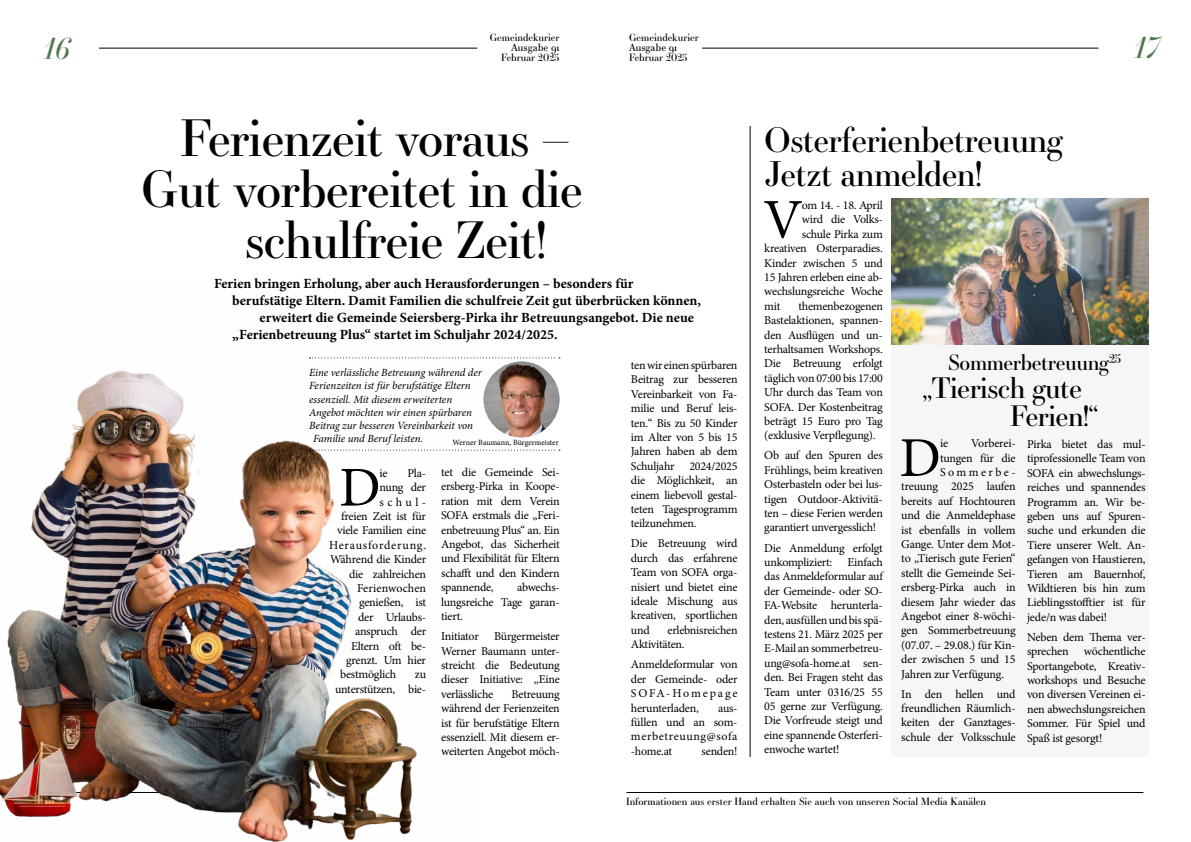
<style>
.page{position:relative;width:1191px;height:842px;background:#fff}
.page>*{position:absolute;margin:0;border:0;box-sizing:border-box;transform-origin:0 0}
.t1{font:56.3px "Minion Pro";color:#000}
.t2{font:49.8px "Essonnes Display";letter-spacing:-.02em;color:#000}
.t3{font:33.7px/33.7px "Essonnes Display";letter-spacing:-.02em;color:#000}
.t4{font:italic 29px "Essonnes Headline";color:#4e774f}
.t5{font:28px/28px "Essonnes Display";letter-spacing:-.02em;color:#000}
.t6{font:21px "Essonnes Display";letter-spacing:-.02em;color:#000}
.t7{font:700 14px "Minion Pro";color:#000}
.t8{font:12px/14.4px "Minion Pro";letter-spacing:-.02em;color:#000;text-align:justify}
.t9{font:12px "Minion Pro";letter-spacing:.065em;color:#000}
.t10{font:12px "Minion Pro";letter-spacing:.01em;color:#000}
.t11{font:12px "Minion Pro";letter-spacing:.2em;color:#000}
.t12{font:italic 11px "Minion Pro";letter-spacing:-.005em;color:#000}
.t13{font:10px "Essonnes Display";color:#000}
.t14{font:10px "Essonnes Text";color:#000}
.t15{font:8px "Minion Pro";letter-spacing:-.005em;color:#000}
</style>
<div class="page">
<hr style="left:702px;top:48px;width:396px;height:1px;background:#000">
<hr style="left:99px;top:48px;width:378px;height:1px;background:#000">
<hr style="left:626px;top:792px;width:517px;height:1px;background:#000">
<div style="left:891px;top:198px;width:257px;height:559px;background:#f6f6f6"></div>
<img style="left:0;top:358px;width:475px;height:484px">
<svg style="left:309px;top:357px;width:251px;height:1px"></svg>
<svg style="left:310px;top:450px;width:250px;height:1px"></svg>
<img style="left:483px;top:361px;width:76px;height:76px;border-radius:38px">
<img style="left:891px;top:198px;width:257px;height:147px">
<hr style="left:750px;top:126px;width:1px;height:631px;background:#000">
<h3 class="t4" style="left:44px;top:27px;width:28px">16</h3>
<p class="t13" style="left:490px;top:30px;width:71px">Gemeindekurier</p>
<p class="t14" style="left:511px;top:40px;width:50px">Ausgabe 91</p>
<p class="t13" style="left:501px;top:50px;width:60px">Februar 2025</p>
<p class="t13" style="left:629px;top:30px;width:71px">Gemeindekurier</p>
<p class="t14" style="left:629px;top:40px;width:50px">Ausgabe 91</p>
<p class="t13" style="left:629px;top:50px;width:60px">Februar 2025</p>
<h2 class="t2" style="left:180px;top:103px;width:391px">Ferienzeit voraus –</h2>
<h2 class="t2" style="left:141px;top:154px;width:443px">Gut vorbereitet in die</h2>
<h2 class="t2" style="left:245px;top:206px;width:303px">schulfreie Zeit!</h2>
<p class="t7" style="left:214px;top:273px;width:421px">Ferien bringen Erholung, aber auch Herausforderungen – besonders für</p>
<p class="t7" style="left:232px;top:290px;width:470px">berufstätige Eltern. Damit Familien die schulfreie Zeit gut überbrücken können,</p>
<p class="t7" style="left:260px;top:307px;width:436px">erweitert die Gemeinde Seiersberg-Pirka ihr Betreuungsangebot. Die neue</p>
<p class="t7" style="left:232px;top:324px;width:327px">„Ferienbetreuung Plus“ startet im Schuljahr 2024/2025.</p>
<p class="t12" style="left:309px;top:365px;width:174px">Eine verlässliche Betreuung während der</p>
<p class="t12" style="left:309px;top:378px;width:163px">Ferienzeiten ist für berufstätige Eltern</p>
<p class="t12" style="left:309px;top:392px;width:144px">essenziell. Mit diesem erweiterten</p>
<p class="t12" style="left:309px;top:405px;width:164px">Angebot möchten wir einen spürbaren</p>
<p class="t12" style="left:309px;top:418px;width:165px">Beitrag zur besseren Vereinbarkeit von</p>
<p class="t12" style="left:313px;top:431px;width:112px">Familie und Beruf leisten.</p>
<p class="t15" style="left:452px;top:437px;width:108px">Werner Baumann, Bürgermeister</p>
<h1 class="t1" style="left:339px;top:450px;width:43px">D</h1>
<p class="t8" style="left:379px;top:466px;width:10px">ie</p>
<p class="t8" style="left:407px;top:466px;width:20px">Pla-</p>
<p class="t8" style="left:379px;top:480px;width:48px">nung der</p>
<p class="t8" style="left:379px;top:495px;width:48px">schul-</p>
<p class="t8" style="left:341px;top:509px;width:86px">freien Zeit ist für</p>
<p class="t8" style="left:337px;top:523px;width:90px">viele Familien eine</p>
<p class="t9" style="left:329px;top:537px;width:99px">Herausforderung.</p>
<p class="t8" style="left:330px;top:552px;width:98px">Während die Kinder</p>
<p class="t8" style="left:349px;top:567px;width:79px">die zahlreichen</p>
<p class="t10" style="left:357px;top:580px;width:71px">Ferienwochen</p>
<p class="t8" style="left:359px;top:595px;width:68px">genießen, ist</p>
<p class="t8" style="left:358px;top:610px;width:70px">der Urlaubs-</p>
<p class="t8" style="left:355px;top:624px;width:73px">anspruch der</p>
<p class="t8" style="left:351px;top:639px;width:77px">Eltern oft be-</p>
<p class="t8" style="left:346px;top:653px;width:81px">grenzt. Um hier</p>
<p class="t8" style="left:340px;top:667px;width:58px">bestmöglich</p>
<p class="t8" style="left:335px;top:667px;width:93px;text-align:right">zu<br>unterstützen, bie-</p>
<p class="t8" style="left:441px;top:465px;width:120px">tet die Gemeinde Sei&shy;ersberg-Pirka in Koope&shy;ration mit dem Verein SOFA erstmals die „Feri&shy;enbetreuung Plus“ an. Ein Angebot, das Sicherheit und Flexibilität für Eltern schafft und den Kindern spannende,</p>
<p class="t8" style="left:441px;top:580px;width:120px;text-indent:76px">abwechs&shy;lungsreiche Tage garan&shy;tiert.</p>
<p class="t8" style="left:441px;top:629px;width:39px">Initiator</p>
<p class="t8" style="left:441px;top:629px;width:120px;text-indent:53px">Bürgermeister Werner Baumann unter&shy;streicht die Bedeutung dieser Initiative: „Eine verlässliche</p>
<p class="t8" style="left:441px;top:687px;width:120px;text-indent:70px">Betreuung während der Ferienzeiten ist für berufstätige Eltern essenziell. Mit diesem er&shy;weiterten Angebot möch-</p>
<p class="t8" style="left:631px;top:358px;width:108px">ten wir einen spürbaren Beitrag zur besseren Vereinbarkeit von Fa&shy;milie und Beruf leis&shy;ten.“ Bis zu 50 Kinder im Alter von 5 bis 15<br>Jahren haben ab dem Schuljahr 2024/2025 die Möglichkeit, an einem liebevoll gestal&shy;teten Tagesprogramm teilzunehmen.</p>
<p class="t8" style="left:631px;top:536px;width:108px">Die Betreuung wird durch das erfahrene Team von SOFA orga&shy;nisiert und bietet eine ideale Mischung aus kreativen, sportlichen und</p>
<p class="t8" style="left:631px;top:623px;width:108px;text-indent:37px">erlebnisreichen<br>Aktivitäten.</p>
<p class="t8" style="left:631px;top:657px;width:108px">Anmeldeformular von der Gemeinde- oder SOFA-Homepage herunterladen,</p>
<p class="t8" style="left:631px;top:700px;width:108px;text-indent:87px">aus&shy;füllen und an som&shy;merbetreuung@sofa -home.at</p>
<p class="t8" style="left:701px;top:744px;width:37px">senden!</p>
<h3 class="t3" style="left:764px;top:122px;width:300px">Osterferienbetreuung<br>Jetzt anmelden!</h3>
<h3 class="t4" style="left:1134px;top:26px;width:26px">17</h3>
<h1 class="t1" style="left:763px;top:182px;width:41px">V</h1>
<p class="t8" style="left:801px;top:198px;width:83px">om 14. - 18. April</p>
<p class="t8" style="left:801px;top:212px;width:83px">wird die Volks-</p>
<p class="t8" style="left:801px;top:227px;width:83px">schule Pirka zum</p>
<p class="t8" style="left:764px;top:241px;width:120px">kreativen Osterparadies.</p>
<p class="t8" style="left:764px;top:256px;width:120px">Kinder zwischen 5 und</p>
<p class="t8" style="left:764px;top:270px;width:120px">15 Jahren erleben eine ab-</p>
<p class="t8" style="left:764px;top:284px;width:120px">wechslungsreiche Woche</p>
<p class="t8" style="left:764px;top:299px;width:18px">mit</p>
<p class="t8" style="left:764px;top:299px;width:120px;text-indent:34px">themenbezogenen Bastelaktionen, spannen&shy;den Ausflügen und un&shy;terhaltsamen Workshops.<br>Die Betreuung erfolgt täglich von 07:00 bis 17:00<br>Uhr durch das Team von SOFA. Der Kostenbeitrag beträgt 15 Euro pro Tag (exklusive Verpflegung).</p>
<p class="t8" style="left:764px;top:448px;width:120px">Ob auf den Spuren des Frühlings, beim kreativen Osterbasteln oder bei lus&shy;tigen Outdoor-Aktivitä&shy;ten – diese Ferien werden garantiert unvergesslich!</p>
<p class="t8" style="left:764px;top:540px;width:120px">Die Anmeldung erfolgt unkompliziert:</p>
<p class="t8" style="left:764px;top:555px;width:120px;text-indent:83px">Einfach das Anmeldeformular auf der Gemeinde- oder SO-FA-Website herunterla&shy;den, ausfüllen und bis spä&shy;testens 21. März 2025 per E-Mail an sommerbetreu&shy;ung@sofa-home.at sen&shy;den. Bei Fragen steht das Team unter 0316/25 55<br>05 gerne zur Verfügung.<br>Die Vorfreude steigt und eine spannende Osterferi&shy;enwoche wartet!</p>
<h3 class="t6" style="left:948px;top:348px;width:175px">Sommerbetreuung<sup>25</sup></h3>
<h3 class="t5" style="left:1010px;top:373px;width:90px;text-indent:-87px">„Tierisch gute<br>Ferien!“</h3>
<h1 class="t1" style="left:899px;top:420px;width:43px">D</h1>
<p class="t8" style="left:940px;top:436px;width:10px">ie</p>
<p class="t8" style="left:971px;top:436px;width:46px">Vorberei-</p>
<p class="t8" style="left:940px;top:451px;width:77px">tungen für die</p>
<p class="t11" style="left:940px;top:464px;width:77px">Sommerbe-</p>
<p class="t8" style="left:901px;top:479px;width:116px">treuung 2025 laufen</p>
<p class="t8" style="left:901px;top:494px;width:116px">bereits auf Hochtouren</p>
<p class="t8" style="left:901px;top:508px;width:116px">und die Anmeldephase</p>
<p class="t8" style="left:901px;top:523px;width:116px">ist ebenfalls in vollem</p>
<p class="t8" style="left:901px;top:537px;width:116px">Gange. Unter dem Mot-</p>
<p class="t8" style="left:901px;top:551px;width:116px">to „Tierisch gute Ferien“</p>
<p class="t8" style="left:901px;top:566px;width:116px">stellt die Gemeinde Sei-</p>
<p class="t8" style="left:901px;top:580px;width:116px">ersberg-Pirka auch in</p>
<p class="t8" style="left:901px;top:595px;width:116px">diesem Jahr wieder das</p>
<p class="t8" style="left:901px;top:609px;width:116px">Angebot einer 8-wöchi-</p>
<p class="t8" style="left:901px;top:623px;width:116px">gen Sommerbetreuung</p>
<p class="t8" style="left:901px;top:638px;width:116px">(07.07. – 29.08.) für Kin-</p>
<p class="t8" style="left:901px;top:652px;width:116px">der zwischen 5 und 15</p>
<p class="t8" style="left:901px;top:667px;width:104px">Jahren zur Verfügung.</p>
<p class="t8" style="left:901px;top:687px;width:116px">In den hellen und freundlichen Räumlich&shy;keiten der Ganztages&shy;schule der Volksschule</p>
<p class="t8" style="left:1027px;top:437px;width:120px">Pirka bietet das mul&shy;tiprofessionelle Team von SOFA ein abwechslungs&shy;reiches und spannendes Programm an. Wir be&shy;geben uns auf Spuren&shy;suche und erkunden die Tiere unserer Welt. An&shy;gefangen von Haustieren, Tieren am Bauernhof, Wildtieren bis hin zum Lieblingsstofftier ist für jede/n was dabei!</p>
<p class="t8" style="left:1027px;top:630px;width:120px">Neben dem Thema ver&shy;sprechen</p>
<p class="t8" style="left:1027px;top:644px;width:120px;text-indent:57px">wöchentliche Sportangebote, Kreativ&shy;workshops und Besuche von diversen Vereinen ei&shy;nen abwechslungsreichen Sommer. Für Spiel und Spaß ist gesorgt!</p>
<p class="t13" style="left:626px;top:794px;width:361px">Informationen aus erster Hand erhalten Sie auch von unseren Social Media Kanälen</p>
</div>
